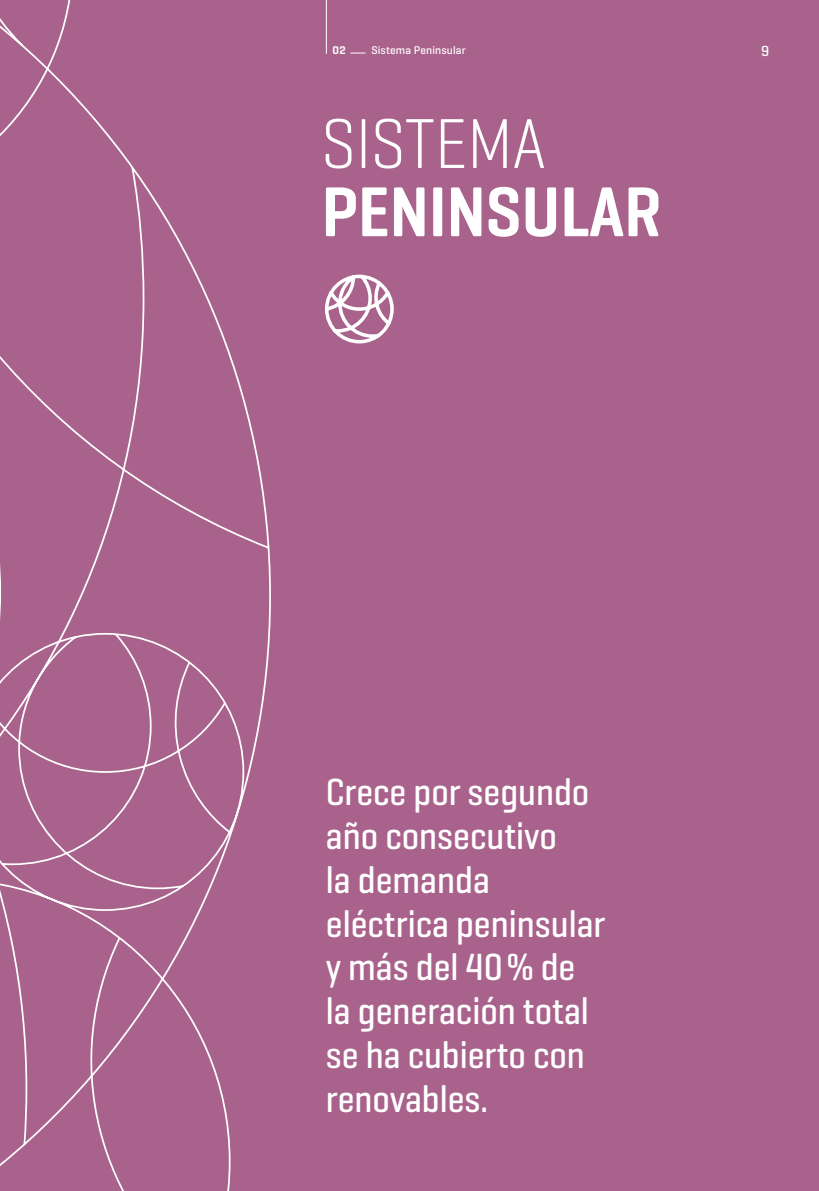
<style>
.page{position:relative;width:819px;height:1191px;background:#a9628b}
.page>*{position:absolute;margin:0;border:0;box-sizing:border-box;transform-origin:0 0}
.t1{font:600 71.75px "Geogrotesque Cond";color:#fff}
.t2{font:300 71.75px "Geogrotesque Cond";color:#fff}
.t3{font:500 38.5px/43.8px "Geogrotesque Cond";color:#fff}
.t4{font:500 14.88px "Geogrotesque";color:#fff}
.t5{font:500 11.38px "Geogrotesque";letter-spacing:.01em;color:#fff}
.t6{font:600 11.38px "Geogrotesque";color:#fff}
</style>
<div class="page">
<svg style="left:0;top:0;width:271px;height:1191px"></svg>
<hr style="left:326px;top:0;width:1px;height:53px;background:#fff">
<svg style="left:351px;top:53px;width:14px;height:1px"></svg>
<svg style="left:325px;top:274px;width:69px;height:70px"></svg>
<p class="t6" style="left:332px;top:43px;width:15px">02</p>
<p class="t5" style="left:371px;top:43px;width:96px">Sistema Peninsular</p>
<p class="t4" style="left:761px;top:41px;width:10px">9</p>
<h1 class="t2" style="left:321px;top:99px;width:225px">SISTEMA</h1>
<h1 class="t1" style="left:321px;top:167px;width:341px">PENINSULAR</h1>
<p class="t3" style="left:326px;top:769px;width:281px">Crece por segundo año consecutivo<br>la demanda eléctrica peninsular y más del 40% de la generación total se ha cubierto con renovables.</p>
</div>
